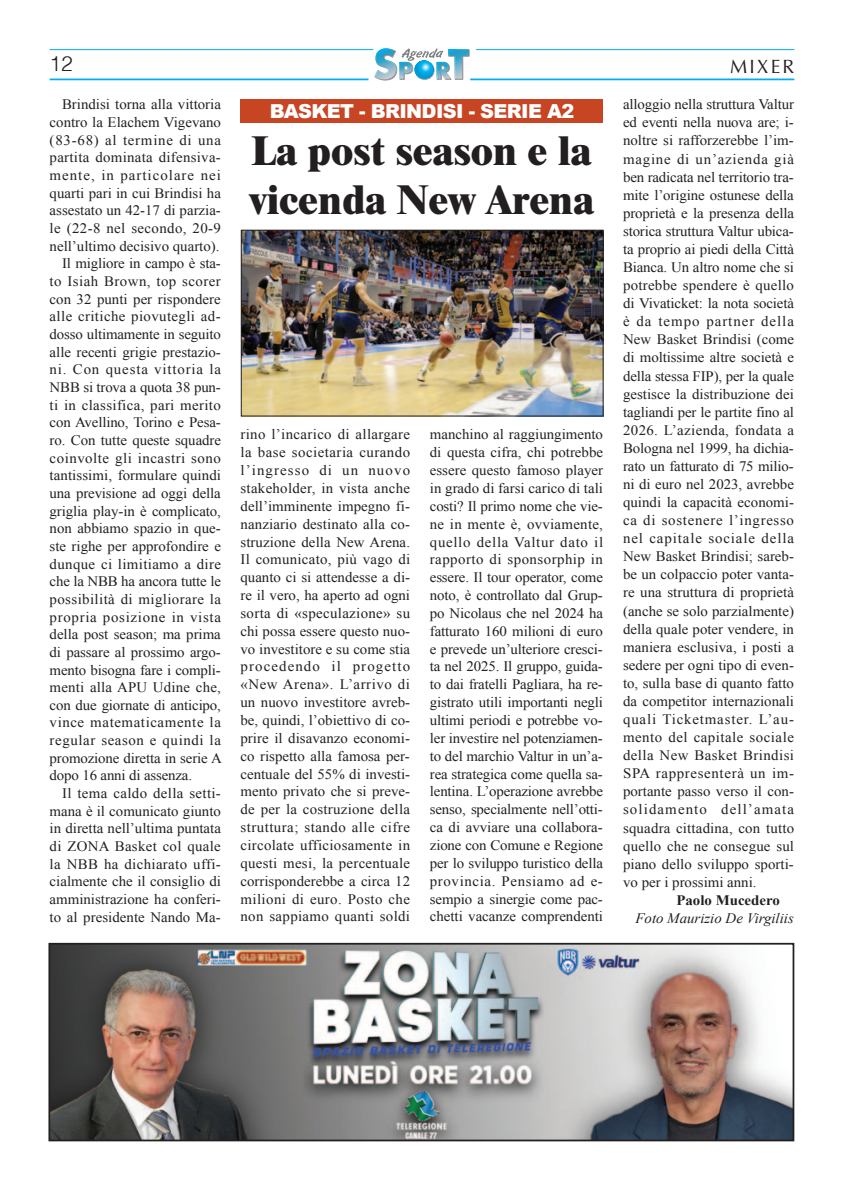
<style>
.page{position:relative;width:844px;height:1191px;background:#fff}
.page>*{position:absolute;margin:0;border:0;box-sizing:border-box;transform-origin:0 0}
.t1{font:800 40.25px/48.3px "Times";letter-spacing:.005em;color:#231f20}
.t2{font:300 21px "Helvetica";color:#231f20}
.t3{font:900 19.25px "Arial";letter-spacing:-.035em;color:#fff}
.t4{font:19.25px "Optima";letter-spacing:.11em;color:#231f20}
.t5{font:14.35px/17.8px "Times New Roman";color:#231f20;text-align:justify}
.t6{font:14.35px "Times New Roman";letter-spacing:.025em;color:#231f20}
.t7{font:14.35px "Times New Roman";letter-spacing:.02em;color:#231f20}
.t8{font:14.35px "Times New Roman";letter-spacing:.04em;color:#231f20}
.t9{font:14.35px "Times New Roman";letter-spacing:.035em;color:#231f20}
.t10{font:14.35px "Times New Roman";letter-spacing:.045em;color:#231f20}
.t11{font:italic 14.35px "Times New Roman";color:#231f20}
.t12{font:14.35px "Times New Roman";letter-spacing:.065em;color:#231f20}
.t13{font:14.35px "Times New Roman";letter-spacing:.03em;color:#231f20}
.t14{font:14.35px "Times New Roman";letter-spacing:.055em;color:#231f20}
.t15{font:14.35px "Times New Roman";letter-spacing:.05em;color:#231f20}
.t16{font:700 14.35px "Times New Roman";color:#231f20}
</style>
<div class="page">
<svg style="left:374px;top:48px;width:95px;height:32px"></svg>
<hr style="left:50px;top:49px;width:323px;height:1px;background:#00aeef">
<hr style="left:476px;top:49px;width:318px;height:1px;background:#00aeef">
<hr style="left:50px;top:78px;width:318px;height:2px;background:#00aeef">
<hr style="left:470px;top:78px;width:324px;height:2px;background:#00aeef">
<div style="left:241px;top:99px;width:362px;height:24px;background:#c74522"></div>
<img style="left:243px;top:232px;width:358px;height:182px">
<div style="left:241px;top:230px;width:362px;height:186px;border:1px solid #231f20"></div>
<img style="left:51px;top:946px;width:740px;height:192px">
<div style="left:48px;top:943px;width:746px;height:198px;border:2px solid #231f20"></div>
<h2 class="t2" style="left:50px;top:45px;width:25px">12</h2>
<h3 class="t4" style="left:730px;top:55px;width:66px">MIXER</h3>
<p class="t5" style="left:62px;top:95px;width:160px">Brindisi torna alla vittoria</p>
<p class="t5" style="left:50px;top:113px;width:173px">contro la Elachem Vigevano</p>
<p class="t15" style="left:50px;top:130px;width:173px">(83-68) al termine di una</p>
<p class="t7" style="left:50px;top:148px;width:173px">partita dominata difensiva-</p>
<p class="t12" style="left:50px;top:165px;width:173px">mente, in particolare nei</p>
<p class="t5" style="left:50px;top:184px;width:173px">quarti pari in cui Brindisi ha</p>
<p class="t5" style="left:50px;top:201px;width:173px">assestato un 42-17 di parzia-</p>
<p class="t6" style="left:50px;top:218px;width:173px">le (22-8 nel secondo, 20-9</p>
<p class="t5" style="left:50px;top:237px;width:171px">nell’ultimo decisivo quarto).</p>
<p class="t5" style="left:62px;top:254px;width:160px">Il migliore in campo è sta-</p>
<p class="t13" style="left:50px;top:271px;width:173px">to Isiah Brown, top scorer</p>
<p class="t5" style="left:50px;top:290px;width:173px">con 32 punti per rispondere</p>
<p class="t6" style="left:50px;top:307px;width:172px">alle critiche piovutegli ad-</p>
<p class="t5" style="left:50px;top:325px;width:173px">dosso ultimamente in seguito</p>
<p class="t5" style="left:50px;top:342px;width:172px">alle recenti grigie prestazio-</p>
<p class="t14" style="left:50px;top:360px;width:173px">ni. Con questa vittoria la</p>
<p class="t5" style="left:50px;top:378px;width:173px">NBB si trova a quota 38 pun-</p>
<p class="t6" style="left:50px;top:395px;width:173px">ti in classifica, pari merito</p>
<p class="t5" style="left:50px;top:413px;width:172px">con Avellino, Torino e Pesa-</p>
<p class="t5" style="left:50px;top:431px;width:173px">ro. Con tutte queste squadre</p>
<p class="t9" style="left:50px;top:448px;width:173px">coinvolte gli incastri sono</p>
<p class="t5" style="left:50px;top:466px;width:173px">tantissimi, formulare quindi</p>
<p class="t5" style="left:50px;top:484px;width:173px">una previsione ad oggi della</p>
<p class="t5" style="left:50px;top:501px;width:173px">griglia play-in è complicato,</p>
<p class="t5" style="left:50px;top:519px;width:172px">non abbiamo spazio in que-</p>
<p class="t5" style="left:50px;top:537px;width:173px">ste righe per approfondire e</p>
<p class="t6" style="left:50px;top:554px;width:173px">dunque ci limitiamo a dire</p>
<p class="t5" style="left:50px;top:572px;width:173px">che la NBB ha ancora tutte le</p>
<p class="t6" style="left:50px;top:589px;width:173px">possibilità di migliorare la</p>
<p class="t10" style="left:50px;top:607px;width:173px">propria posizione in vista</p>
<p class="t5" style="left:50px;top:625px;width:173px">della post season; ma prima</p>
<p class="t5" style="left:50px;top:643px;width:173px">di passare al prossimo argo-</p>
<p class="t5" style="left:50px;top:660px;width:172px">mento bisogna fare i compli-</p>
<p class="t5" style="left:50px;top:678px;width:173px">menti alla APU Udine che,</p>
<p class="t5" style="left:50px;top:696px;width:173px">con due giornate di anticipo,</p>
<p class="t8" style="left:50px;top:713px;width:173px">vince matematicamente la</p>
<p class="t8" style="left:50px;top:730px;width:173px">regular season e quindi la</p>
<p class="t5" style="left:50px;top:749px;width:173px">promozione diretta in serie A</p>
<p class="t5" style="left:50px;top:766px;width:144px">dopo 16 anni di assenza.</p>
<p class="t6" style="left:62px;top:783px;width:160px">Il tema caldo della setti-</p>
<p class="t5" style="left:50px;top:802px;width:173px">mana è il comunicato giunto</p>
<p class="t5" style="left:50px;top:819px;width:173px">in diretta nell’ultima puntata</p>
<p class="t7" style="left:50px;top:836px;width:173px">di ZONA Basket col quale</p>
<p class="t6" style="left:50px;top:854px;width:173px">la NBB ha dichiarato uffi-</p>
<p class="t5" style="left:50px;top:872px;width:173px">cialmente che il consiglio di</p>
<p class="t5" style="left:50px;top:890px;width:173px">amministrazione ha conferi-</p>
<p class="t5" style="left:50px;top:908px;width:173px">to al presidente Nando Ma-</p>
<p class="t5" style="left:623px;top:95px;width:172px">alloggio nella struttura Valtur ed eventi nella nuova are; i&shy;noltre si rafforzerebbe l’im&shy;magine di un’azienda già ben radicata nel territorio tra&shy;mite l’origine ostunese della proprietà e la presenza della storica struttura Valtur ubica&shy;ta proprio ai piedi della Città Bianca. Un altro nome che si potrebbe spendere è quello di Vivaticket: la nota società è da tempo partner della New Basket Brindisi (come di moltissime altre società e della stessa FIP), per la quale gestisce la distribuzione dei tagliandi per le partite fino al 2026. L’azienda, fondata a Bologna nel 1999, ha dichia&shy;rato un fatturato di 75 milio&shy;ni di euro nel 2023, avrebbe quindi la capacità economi&shy;ca di sostenere l’ingresso nel capitale sociale della New Basket Brindisi; sareb&shy;be un colpaccio poter vanta&shy;re una struttura di proprietà (anche se solo parzialmente) della quale poter vendere, in maniera esclusiva, i posti a sedere per ogni tipo di even&shy;to, sulla base di quanto fatto da competitor internazionali quali Ticketmaster. L’au&shy;mento del capitale sociale della New Basket Brindisi SPA rappresenterà un im&shy;portante passo verso il con&shy;solidamento dell’amata squadra cittadina, con tutto quello che ne consegue sul piano dello sviluppo sporti&shy;vo per i prossimi anni.</p>
<p class="t16" style="left:676px;top:890px;width:105px">Paolo Mucedero</p>
<p class="t11" style="left:635px;top:908px;width:160px">Foto Maurizio De Virgiliis</p>
<h3 class="t3" style="left:270px;top:97px;width:306px">BASKET - BRINDISI - SERIE A2</h3>
<h1 class="t1" style="left:249px;top:126px;width:346px">La post season e la vicenda New Arena</h1>
<p class="t5" style="left:240px;top:425px;width:171px">rino l’incarico di allargare la base societaria curando l’ingresso di un nuovo stakeholder, in vista anche dell’imminente impegno fi&shy;nanziario destinato alla co&shy;struzione della New Arena.<br>Il comunicato, più vago di quanto ci si attendesse a di&shy;re il vero, ha aperto ad ogni sorta di «speculazione» su chi possa essere questo nuo&shy;vo investitore e su come stia procedendo il progetto «New Arena». L’arrivo di un nuovo investitore avreb&shy;be, quindi, l’obiettivo di co&shy;prire il disavanzo economi&shy;co rispetto alla famosa per&shy;centuale del 55% di investi&shy;mento privato che si preve&shy;de per la costruzione della struttura; stando alle cifre circolate ufficiosamente in questi mesi, la percentuale corrisponderebbe a circa 12 milioni di euro. Posto che non sappiamo quanti soldi</p>
<p class="t5" style="left:430px;top:425px;width:175px">manchino al raggiungimento di questa cifra, chi potrebbe essere questo famoso player in grado di farsi carico di tali costi? Il primo nome che vie&shy;ne in mente è, ovviamente, quello della Valtur dato il rapporto di sponsorphip in essere. Il tour operator, come noto, è controllato dal Grup&shy;po Nicolaus che nel 2024 ha fatturato 160 milioni di euro e prevede un’ulteriore cresci&shy;ta nel 2025. Il gruppo, guida&shy;to dai fratelli Pagliara, ha re&shy;gistrato utili importanti negli ultimi periodi e potrebbe vo&shy;ler investire nel potenziamen&shy;to del marchio Valtur in un’a&shy;rea strategica come quella sa&shy;lentina. L’operazione avrebbe senso, specialmente nell’otti&shy;ca di avviare una collabora&shy;zione con Comune e Regione per lo sviluppo turistico della provincia. Pensiamo ad e&shy;sempio a sinergie come pac&shy;chetti vacanze comprendenti</p>
</div>
